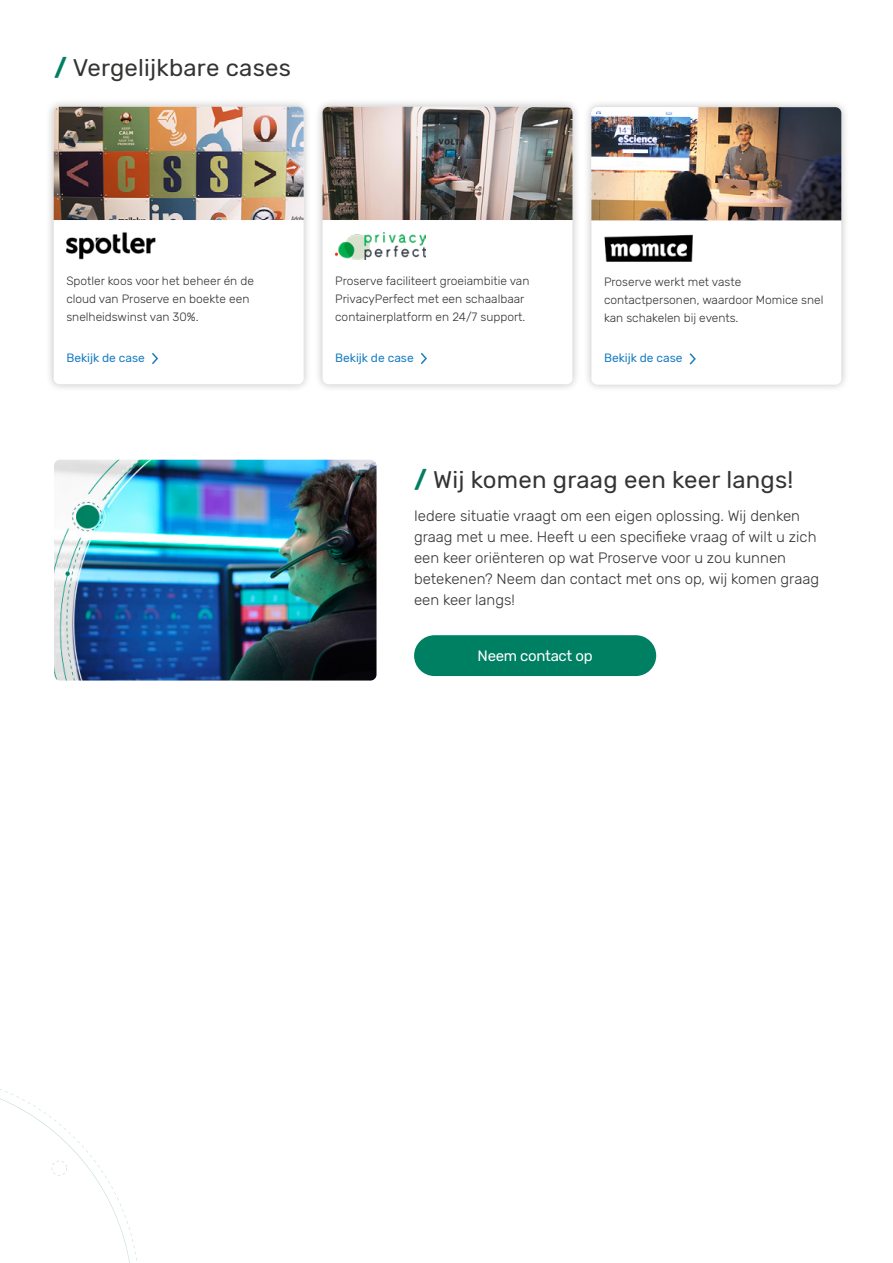
<style>
.page{position:relative;width:893px;height:1263px;background:#fff}
.page>*{position:absolute;margin:0;border:0;box-sizing:border-box;transform-origin:0 0}
.t1{font:24px "Rubik";letter-spacing:.01em;color:#343433}
.t2{font:300 15px/21px "Rubik";color:#343433}
.t3{font:15px "Rubik";letter-spacing:-.02em;color:#fff}
.t4{font:300 12px/18px "Rubik";color:#343433}
.t5{font:12px "Rubik";color:#197dc2}
.s1{font-weight:700;color:#027f63}
</style>
<div class="page">
<svg style="left:0;top:1089px;width:137px;height:174px"></svg>
<div style="left:314px;top:98px;width:267px;height:295px;background:#000;opacity:.25"></div>
<div style="left:322px;top:107px;width:250px;height:277px;background:#fff;border-radius:6px"></div>
<img style="left:322px;top:107px;width:250px;height:113px">
<img style="left:335px;top:233px;width:91px;height:26px">
<div style="left:45px;top:98px;width:267px;height:295px;background:#000;opacity:.25"></div>
<div style="left:54px;top:107px;width:250px;height:277px;background:#fff;border-radius:6px"></div>
<img style="left:54px;top:107px;width:250px;height:113px">
<img style="left:66px;top:232px;width:90px;height:28px">
<div style="left:583px;top:98px;width:267px;height:295px;background:#000;opacity:.25"></div>
<div style="left:591px;top:107px;width:250px;height:278px;background:#fff;border-radius:6px"></div>
<img style="left:591px;top:107px;width:250px;height:113px">
<img style="left:604px;top:234px;width:89px;height:28px">
<div style="left:414px;top:635px;width:242px;height:41px;background:#008063;border-radius:20px"></div>
<img style="left:54px;top:460px;width:322px;height:220px">
<svg style="left:420px;top:353px;width:7px;height:12px"></svg>
<svg style="left:152px;top:353px;width:7px;height:11px"></svg>
<svg style="left:689px;top:353px;width:7px;height:12px"></svg>
<h1 class="t1" style="left:54px;top:55px;width:238px"><span class="s1">/</span> Vergelijkbare cases</h1>
<p class="t4" style="left:66px;top:272px;width:189px">Spotler koos voor het beheer én de cloud van Proserve en boekte een snelheidswinst van 30%.</p>
<p class="t5" style="left:66px;top:351px;width:80px">Bekijk de case</p>
<p class="t4" style="left:335px;top:272px;width:196px">Proserve faciliteert groeiambitie van<br>PrivacyPerfect met een schaalbaar containerplatform en 24/7 support.</p>
<p class="t5" style="left:335px;top:351px;width:80px">Bekijk de case</p>
<p class="t4" style="left:604px;top:273px;width:221px">Proserve werkt met vaste contactpersonen, waardoor Momice snel kan schakelen bij events.</p>
<p class="t5" style="left:604px;top:351px;width:80px">Bekijk de case</p>
<h1 class="t1" style="left:414px;top:466px;width:381px"><span class="s1">/</span> Wij komen graag een keer langs!</h1>
<p class="t2" style="left:414px;top:506px;width:407px">Iedere situatie vraagt om een eigen oplossing. Wij denken graag met u mee. Heeft u een specifieke vraag of wilt u zich een keer oriënteren op wat Proserve voor u zou kunnen betekenen? Neem dan contact met ons op, wij komen graag een keer langs!</p>
<p class="t3" style="left:478px;top:647px;width:117px">Neem contact op</p>
</div>
